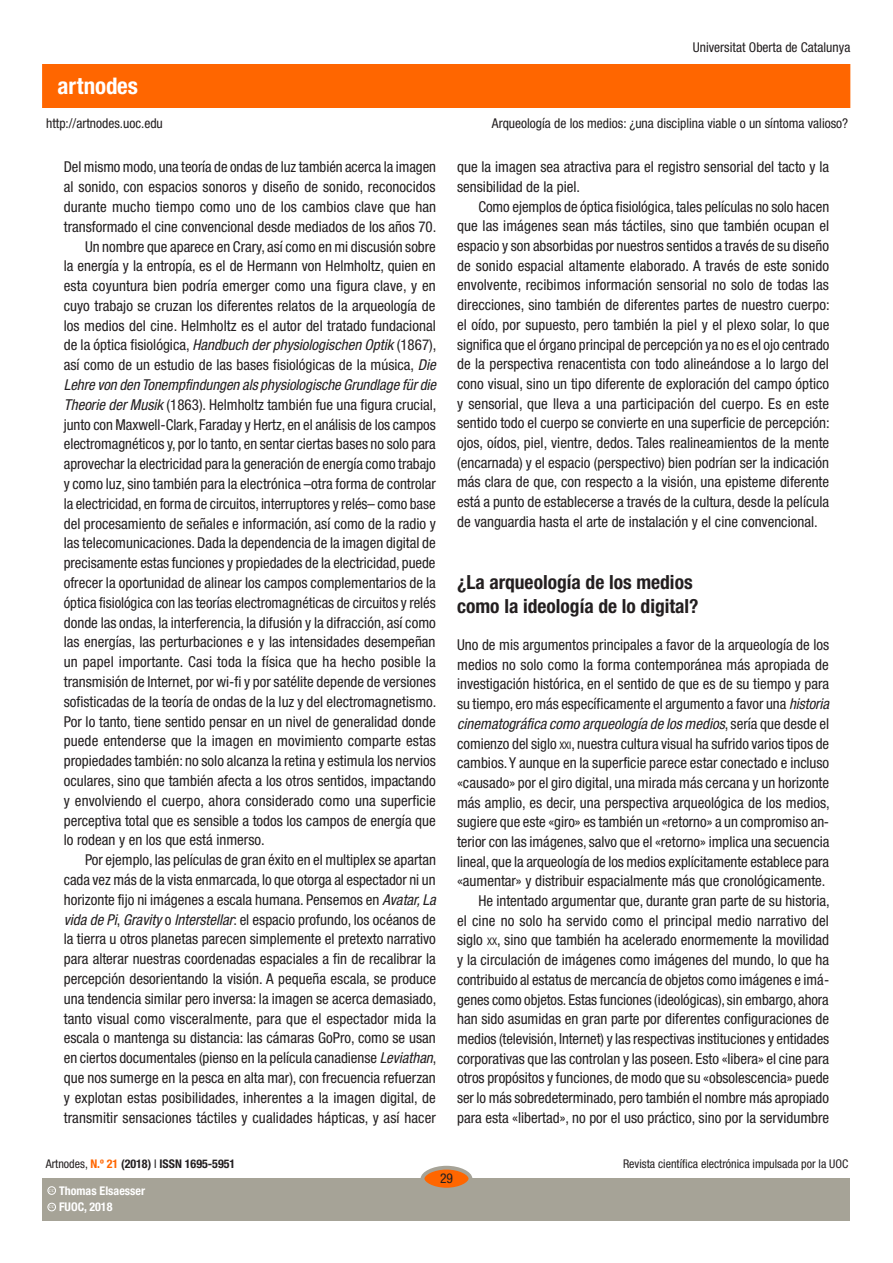
<style>
.page{position:relative;width:893px;height:1263px;background:#fff}
.page>*{position:absolute;margin:0;border:0;box-sizing:border-box;transform-origin:0 0}
.t1{font:700 condensed 22.95px "Helvetica Neue LT Std";color:#fff}
.SUBTITOLS{font:700 condensed 19.5px/24.2px "Helvetica Neue LT Std";color:#231f20}
.text_general{font:condensed 15px/19.8px "Helvetica Neue LT Std";color:#231f20;text-align:justify}
.text_general_primerp{font:condensed 15px/19.6px "Helvetica Neue LT Std";color:#231f20;text-align:justify}
.t2{font:condensed 13.5px "Helvetica Neue LT Std";color:#231f20}
.t3{font:condensed 12px "Helvetica Neue LT Std";color:#231f20}
.t4{font:700 condensed 12px "Helvetica Neue LT Std";color:#231f20}
.t5{font:700 condensed 12px "Helvetica Neue LT Std";color:#fff}
.t6{font:600 3.9px "Adobe Caslon Pro";color:#fff}
.s1{font-style:italic}
.s2{font-size:10.5px}
.s3{font-weight:400}
.s4{color:#f60}
</style>
<div class="page">
<div style="left:43px;top:65px;width:807px;height:42px;background:#f60"></div>
<div style="left:43px;top:1178px;width:807px;height:42px;background:#a6a397"></div>
<div style="left:422px;top:1168px;width:48px;height:21px;background:#f60;border-radius:50%"></div>
<div style="left:421px;top:1166px;width:51px;height:25px;border:4px solid #a6a397;border-radius:50%"></div>
<div style="left:48px;top:1203px;width:8px;height:8px;border:1px solid #fff;border-radius:50%"></div>
<div style="left:48px;top:1186px;width:8px;height:8px;border:1px solid #fff;border-radius:50%"></div>
<h1 class="t1" style="left:58px;top:72px;width:82px">artnodes</h1>
<p class="t2" style="left:46px;top:115px;width:118px">http://artnodes.uoc.edu</p>
<p class="text_general" style="left:64px;top:157px;width:374px">Del mismo modo, una teoría de ondas de luz también acerca la imagen al sonido, con espacios sonoros y diseño de sonido, reconocidos durante mucho tiempo como uno de los cambios clave que han transformado el cine convencional desde mediados de los años 70.</p>
<p class="text_general" style="left:64px;top:236px;width:374px;text-indent:21px">Un nombre que aparece en Crary, así como en mi discusión sobre la energía y la entropía, es el de Hermann von Helmholtz, quien en esta coyuntura bien podría emerger como una figura clave, y en cuyo trabajo se cruzan los diferentes relatos de la arqueología de los medios del cine. Helmholtz es el autor del tratado fundacional de la óptica fisiológica, <span class="s1">Handbuch der physiologischen Optik</span> (1867), así como de un estudio de las bases fisiológicas de la música, <span class="s1">Die Lehre von den Tonempfindungen als physiologische Grundlage für die Theorie der Musik</span> (1863). Helmholtz también fue una figura crucial, junto con Maxwell-Clark, Faraday y Hertz, en el análisis de los campos electromagnéticos y, por lo tanto, en sentar ciertas bases no solo para aprovechar la electricidad para la generación de energía como trabajo y como luz, sino también para la electrónica –otra forma de controlar la electricidad, en forma de circuitos, interruptores y relés– como base del procesamiento de señales e información, así como de la radio y las telecomunicaciones. Dada la dependencia de la imagen digital de precisamente estas funciones y propiedades de la electricidad, puede ofrecer la oportunidad de alinear los campos complementarios de la óptica fisiológica con las teorías electromagnéticas de circuitos y relés donde las ondas, la interferencia, la difusión y la difracción, así como las energías, las perturbaciones e y las intensidades desempeñan un papel importante. Casi toda la física que ha hecho posible la transmisión de Internet, por wi-fi y por satélite depende de versiones sofisticadas de la teoría de ondas de la luz y del electromagnetismo.<br>Por lo tanto, tiene sentido pensar en un nivel de generalidad donde puede entenderse que la imagen en movimiento comparte estas propiedades también: no solo alcanza la retina y estimula los nervios oculares, sino que también afecta a los otros sentidos, impactando y envolviendo el cuerpo, ahora considerado como una superficie perceptiva total que es sensible a todos los campos de energía que lo rodean y en los que está inmerso.</p>
<p class="text_general" style="left:64px;top:850px;width:374px;text-indent:21px">Por ejemplo, las películas de gran éxito en el multiplex se apartan cada vez más de la vista enmarcada, lo que otorga al espectador ni un horizonte fijo ni imágenes a escala humana. Pensemos en <span class="s1">Avatar, La vida de Pi</span>, <span class="s1">Gravity</span> o <span class="s1">Interstellar</span>: el espacio profundo, los océanos de la tierra u otros planetas parecen simplemente el pretexto narrativo para alterar nuestras coordenadas espaciales a fin de recalibrar la percepción desorientando la visión. A pequeña escala, se produce una tendencia similar pero inversa: la imagen se acerca demasiado, tanto visual como visceralmente, para que el espectador mida la escala o mantenga su distancia: las cámaras GoPro, como se usan en ciertos documentales (pienso en la película canadiense <span class="s1">Leviathan</span>, que nos sumerge en la pesca en alta mar), con frecuencia refuerzan y explotan estas posibilidades, inherentes a la imagen digital, de transmitir sensaciones táctiles y cualidades hápticas, y así hacer</p>
<p class="t2" style="left:693px;top:40px;width:159px">Universitat Oberta de Catalunya</p>
<p class="t2" style="left:492px;top:115px;width:358px">Arqueología de los medios: ¿una disciplina viable o un síntoma valioso?</p>
<p class="text_general" style="left:457px;top:157px;width:374px">que la imagen sea atractiva para el registro sensorial del tacto y la sensibilidad de la piel.</p>
<p class="text_general" style="left:457px;top:196px;width:374px;text-indent:21px">Como ejemplos de óptica fisiológica, tales películas no solo hacen que las imágenes sean más táctiles, sino que también ocupan el espacio y son absorbidas por nuestros sentidos a través de su diseño de sonido espacial altamente elaborado. A través de este sonido envolvente, recibimos información sensorial no solo de todas las direcciones, sino también de diferentes partes de nuestro cuerpo: el oído, por supuesto, pero también la piel y el plexo solar, lo que significa que el órgano principal de percepción ya no es el ojo centrado de la perspectiva renacentista con todo alineándose a lo largo del cono visual, sino un tipo diferente de exploración del campo óptico y sensorial, que lleva a una participación del cuerpo. Es en este sentido todo el cuerpo se convierte en una superficie de percepción: ojos, oídos, piel, vientre, dedos. Tales realineamientos de la mente (encarnada) y el espacio (perspectivo) bien podrían ser la indicación más clara de que, con respecto a la visión, una episteme diferente está a punto de establecerse a través de la cultura, desde la película de vanguardia hasta el arte de instalación y el cine convencional.</p>
<p class="SUBTITOLS" style="left:457px;top:570px;width:243px">¿La arqueología de los medios como la ideología de lo digital?</p>
<p class="text_general_primerp" style="left:457px;top:635px;width:374px">Uno de mis argumentos principales a favor de la arqueología de los medios no solo como la forma contemporánea más apropiada de investigación histórica, en el sentido de que es de su tiempo y para su tiempo, ero más específicamente el argumento a favor una <span class="s1">historia cinematográfica como arqueología de los medios</span>, sería que desde el comienzo del siglo <span class="s2">XXI</span>, nuestra cultura visual ha sufrido varios tipos de cambios. Y aunque en la superficie parece estar conectado e incluso «causado» por el giro digital, una mirada más cercana y un horizonte más amplio, es decir, una perspectiva arqueológica de los medios, sugiere que este «giro» es también un «retorno» a un compromiso an&shy;terior con las imágenes, salvo que el «retorno» implica una secuencia lineal, que la arqueología de los medios explícitamente establece para «aumentar» y distribuir espacialmente más que cronológicamente.</p>
<p class="text_general" style="left:457px;top:891px;width:374px;text-indent:21px">He intentado argumentar que, durante gran parte de su historia, el cine no solo ha servido como el principal medio narrativo del siglo <span class="s2">XX</span>, sino que también ha acelerado enormemente la movilidad y la circulación de imágenes como imágenes del mundo, lo que ha contribuido al estatus de mercancía de objetos como imágenes e imá&shy;genes como objetos. Estas funciones (ideológicas), sin embargo, ahora han sido asumidas en gran parte por diferentes configuraciones de medios (televisión, Internet) y las respectivas instituciones y entidades corporativas que las controlan y las poseen. Esto «libera» el cine para otros propósitos y funciones, de modo que su «obsolescencia» puede ser lo más sobredeterminado, pero también el nombre más apropiado para esta «libertad», no por el uso práctico, sino por la servidumbre</p>
<p class="t4" style="left:46px;top:1157px;width:191px"><span class="s3">Artnodes,</span> <span class="s4">N.º 21</span> (2018) <span class="s3">I</span> ISSN 1695-5951</p>
<p class="t6" style="left:49px;top:1205px;width:7px">CC</p>
<p class="t5" style="left:59px;top:1200px;width:55px">FUOC, 2018</p>
<p class="t5" style="left:59px;top:1183px;width:88px">Thomas Elsaesser</p>
<p class="t6" style="left:49px;top:1188px;width:7px">CC</p>
<p class="t2" style="left:440px;top:1171px;width:14px">29</p>
<p class="t3" style="left:623px;top:1157px;width:227px">Revista científica electrónica impulsada por la UOC</p>
</div>
